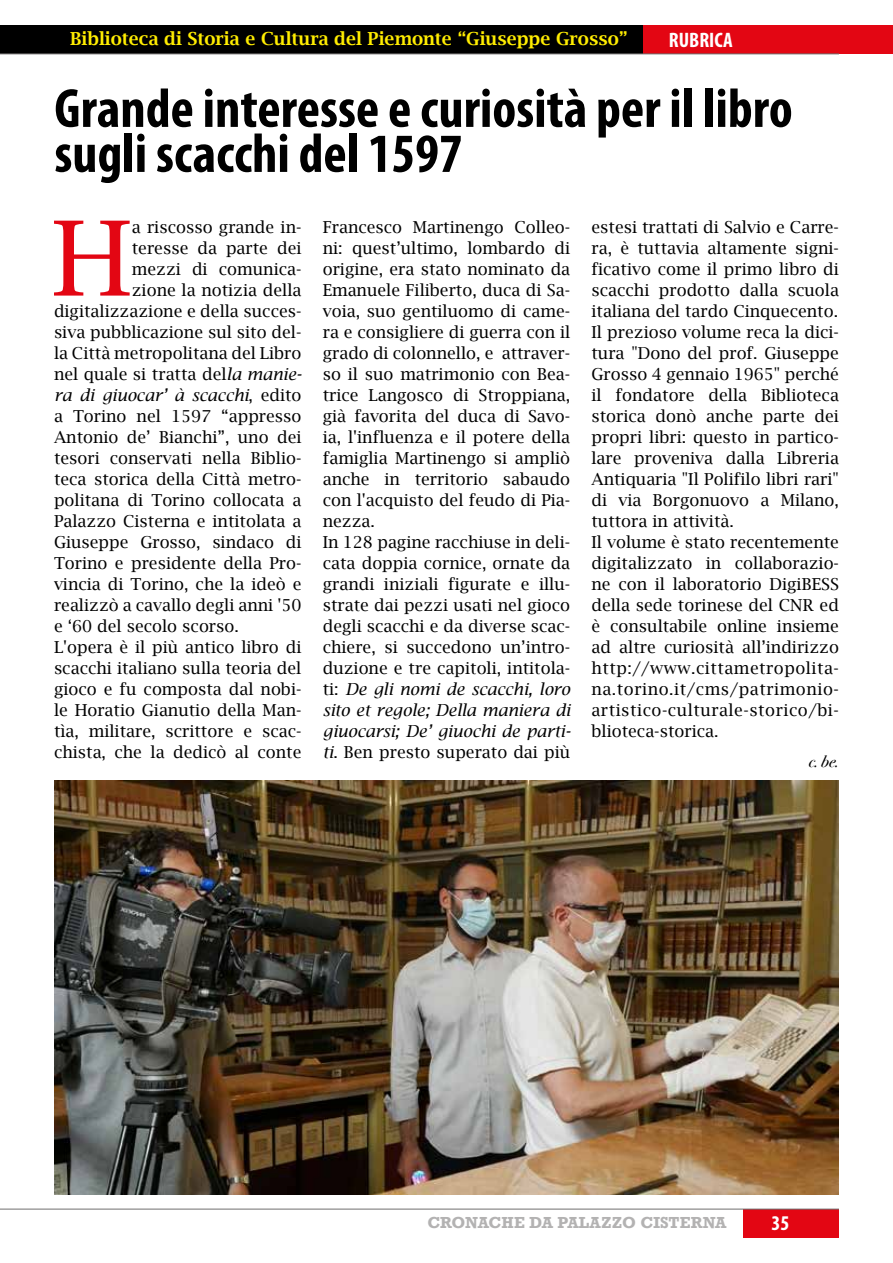
<style>
.page{position:relative;width:893px;height:1263px;background:#fff}
.page>*{position:absolute;margin:0;border:0;box-sizing:border-box;transform-origin:0 0}
.t1{font:103.65px "Lucida Bright";color:#e30613}
.t2{font:700 condensed 55.5px/45px "Myriad Pro";color:#000}
.t3{font:700 condensed 21px "Myriad Pro";color:#fff}
.t4{font:600 18px "Lucida Bright";color:#ffed00}
.t5{font:16.5px/21px "Lucida Bright";color:#000}
.t6{font:italic 16.5px "Lucida Bright";color:#000}
.t7{font:italic 16.5px "Bodoni Svty Two ITCTT";color:#000}
.t8{font:700 15px "Rockwell";letter-spacing:.01em;color:#b3b2b2}
.s1{font-style:italic}
.s2{font-style:normal}
</style>
<div class="page">
<div style="left:1px;top:25px;width:644px;height:29px;background:#000"></div>
<div style="left:643px;top:25px;width:250px;height:29px;background:#e30613"></div>
<hr style="left:0;top:54px;width:839px;height:1px;background:#706f6f">
<div style="left:743px;top:1209px;width:96px;height:28px;background:#e30613"></div>
<hr style="left:0;top:1209px;width:839px;height:1px;background:#706f6f">
<img style="left:54px;top:780px;width:785px;height:415px">
<p class="t4" style="left:70px;top:29px;width:559px">Biblioteca di Storia e Cultura del Piemonte “Giuseppe Grosso”</p>
<p class="t3" style="left:669px;top:27px;width:65px">RUBRICA</p>
<h2 class="t2" style="left:54px;top:85px;width:740px">Grande interesse e curiosità per il libro sugli scacchi del 1597</h2>
<h1 class="t1" style="left:52px;top:199px;width:81px">H</h1>
<p class="t5" style="left:132px;top:216px;width:171px">a riscosso grande in-</p>
<p class="t5" style="left:132px;top:237px;width:171px">teresse da parte dei</p>
<p class="t5" style="left:132px;top:258px;width:171px">mezzi di comunica-</p>
<p class="t5" style="left:132px;top:279px;width:171px">zione la notizia della</p>
<p class="t5" style="left:54px;top:300px;width:249px">digitalizzazione e della succes-</p>
<p class="t5" style="left:54px;top:321px;width:249px">siva pubblicazione sul sito del-</p>
<p class="t5" style="left:54px;top:342px;width:249px">la Città metropolitana del Libro</p>
<p class="t5" style="left:54px;top:363px;width:249px">nel quale si tratta del<span class="s1">la manie-</span></p>
<p class="t6" style="left:54px;top:385px;width:249px">ra di giuocar’ à scacchi<span class="s2">, edito</span></p>
<p class="t5" style="left:54px;top:405px;width:249px">a Torino nel 1597 “appresso</p>
<p class="t5" style="left:54px;top:426px;width:249px">Antonio de’ Bianchi”, uno dei</p>
<p class="t5" style="left:54px;top:447px;width:249px">tesori conservati nella Biblio-</p>
<p class="t5" style="left:54px;top:468px;width:249px">teca storica della Città metro-</p>
<p class="t5" style="left:54px;top:489px;width:249px">politana di Torino collocata a</p>
<p class="t5" style="left:54px;top:510px;width:249px">Palazzo Cisterna e intitolata a</p>
<p class="t5" style="left:54px;top:531px;width:249px">Giuseppe Grosso, sindaco di</p>
<p class="t5" style="left:54px;top:552px;width:249px">Torino e presidente della Pro-</p>
<p class="t5" style="left:54px;top:573px;width:249px">vincia di Torino, che la ideò e</p>
<p class="t5" style="left:54px;top:594px;width:249px">realizzò a cavallo degli anni '50</p>
<p class="t5" style="left:54px;top:615px;width:186px">e ‘60 del secolo scorso.</p>
<p class="t5" style="left:54px;top:636px;width:249px">L'opera è il più antico libro di</p>
<p class="t5" style="left:54px;top:657px;width:249px">scacchi italiano sulla teoria del</p>
<p class="t5" style="left:54px;top:678px;width:249px">gioco e fu composta dal nobi-</p>
<p class="t5" style="left:54px;top:699px;width:249px">le Horatio Gianutio della Man-</p>
<p class="t5" style="left:54px;top:720px;width:249px">tìa, militare, scrittore e scac-</p>
<p class="t5" style="left:54px;top:741px;width:249px">chista, che la dedicò al conte</p>
<p class="t5" style="left:323px;top:216px;width:249px">Francesco Martinengo Colleo&shy;ni: quest’ultimo, lombardo di origine, era stato nominato da<br>Emanuele Filiberto, duca di Sa&shy;voia, suo gentiluomo di came&shy;ra e consigliere di guerra con il grado di colonnello, e attraver&shy;so il suo matrimonio con Bea&shy;trice Langosco di Stroppiana, già favorita del duca di Savo&shy;ia, l'influenza e il potere della famiglia Martinengo si ampliò anche in territorio sabaudo con l'acquisto del feudo di Pia&shy;nezza.<br>In 128 pagine racchiuse in deli&shy;cata doppia cornice, ornate da grandi iniziali figurate e illu&shy;strate dai pezzi usati nel gioco degli scacchi e da diverse scac&shy;chiere, si succedono un’intro&shy;duzione e tre capitoli, intitola&shy;ti: <span class="s1">De gli nomi de scacchi, loro sito et regole; Della maniera di giuocarsi; De’ giuochi de parti&shy;ti</span>. Ben presto superato dai più</p>
<p class="t5" style="left:591px;top:216px;width:249px">estesi trattati di Salvio e Carre&shy;ra, è tuttavia altamente signi&shy;ficativo come il primo libro di scacchi prodotto dalla scuola italiana del tardo Cinquecento.<br>Il prezioso volume reca la dici&shy;tura "Dono del prof. Giuseppe<br>Grosso 4 gennaio 1965" perché il fondatore della Biblioteca storica donò anche parte dei propri libri: questo in partico&shy;lare proveniva dalla Libreria<br>Antiquaria "Il Polifilo libri rari" di via Borgonuovo a Milano, tuttora in attività.<br>Il volume è stato recentemente digitalizzato in collaborazio&shy;ne con il laboratorio DigiBESS della sede torinese del CNR ed è consultabile online insieme ad altre curiosità all’indirizzo http://www.cittametropolita&shy;na.torino.it/cms/patrimonio&shy;artistico-culturale-storico/bi&shy;blioteca-storica.</p>
<p class="t7" style="left:809px;top:747px;width:32px">c. be.</p>
<p class="t8" style="left:427px;top:1213px;width:301px">CRONACHE DA PALAZZO CISTERNA</p>
<p class="t3" style="left:772px;top:1210px;width:19px">35</p>
</div>
